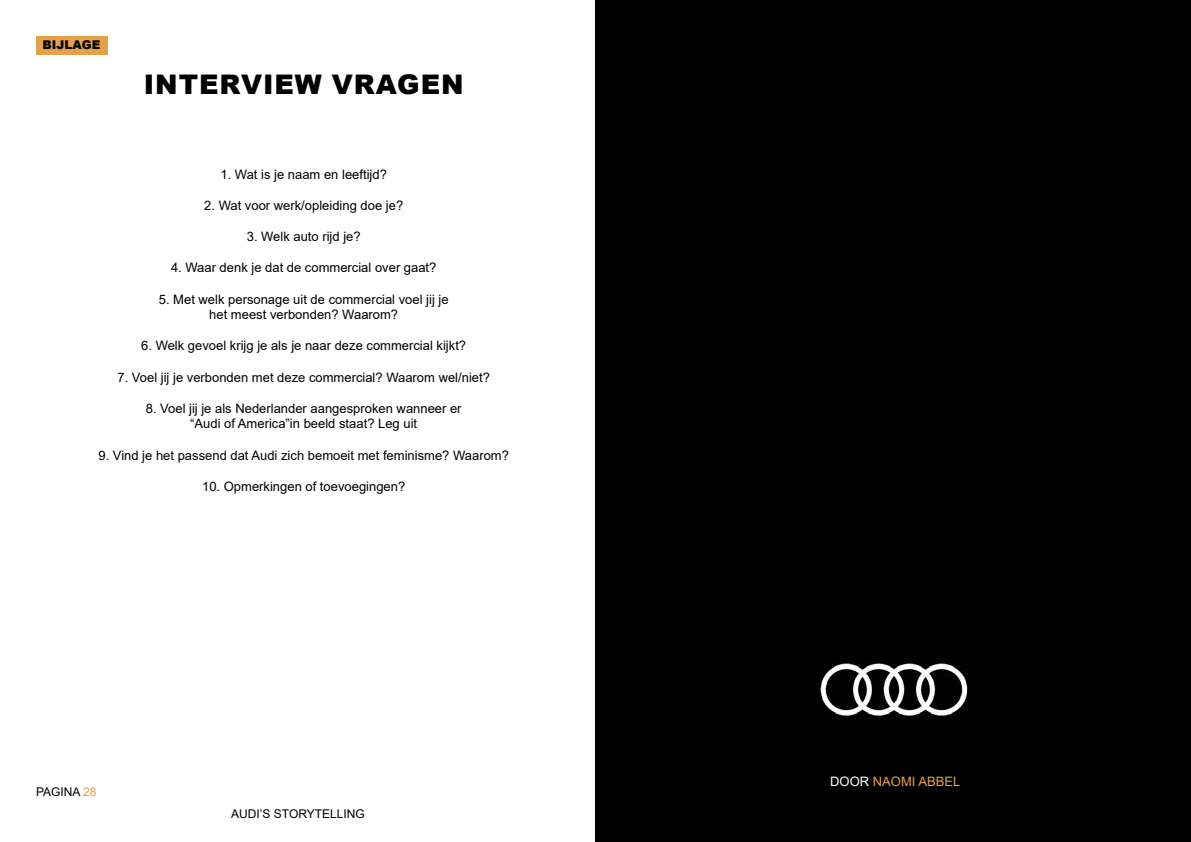
<style>
.page{position:relative;width:1191px;height:842px;background:#fff}
.page>*{position:absolute;margin:0;border:0;box-sizing:border-box;transform-origin:0 0}
.t1{font:900 27px "Arial";letter-spacing:.035em;color:#000}
.t2{font:13px/15.6px "Arial";color:#000;text-align:center}
.t3{font:13px "Arial";color:#e4a14a}
.t4{font:12px "Arial";color:#000}
.t5{font:900 12px "Arial";color:#000}
.s1{color:#e4a14a}
.s2{color:#fff}
</style>
<div class="page">
<div style="left:595px;top:0;width:596px;height:842px;background:#000"></div>
<img style="left:817px;top:661px;width:151px;height:56px">
<div style="left:36px;top:36px;width:72px;height:19px;background:#e4a14a"></div>
<p class="t5" style="left:43px;top:36px;width:59px">BIJLAGE</p>
<h1 class="t1" style="left:144px;top:65px;width:321px">INTERVIEW VRAGEN</h1>
<p class="t2" style="left:220px;top:166px;width:168px">1. Wat is je naam en leeftijd?</p>
<p class="t2" style="left:204px;top:197px;width:200px">2. Wat voor werk/opleiding doe je?</p>
<p class="t2" style="left:247px;top:229px;width:115px">3. Welk auto rijd je?</p>
<p class="t2" style="left:171px;top:260px;width:267px">4. Waar denk je dat de commercial over gaat?</p>
<p class="t2" style="left:159px;top:291px;width:291px">5. Met welk personage uit de commercial voel jij je het meest verbonden? Waarom?</p>
<p class="t2" style="left:141px;top:338px;width:326px">6. Welk gevoel krijg je als je naar deze commercial kijkt?</p>
<p class="t2" style="left:117px;top:369px;width:374px">7. Voel jij je verbonden met deze commercial? Waarom wel/niet?</p>
<p class="t2" style="left:146px;top:400px;width:317px">8. Voel jij je als Nederlander aangesproken wanneer er “Audi of America”in beeld staat? Leg uit</p>
<p class="t2" style="left:98px;top:447px;width:412px">9. Vind je het passend dat Audi zich bemoeit met feminisme? Waarom?</p>
<p class="t2" style="left:202px;top:478px;width:205px">10. Opmerkingen of toevoegingen?</p>
<p class="t4" style="left:36px;top:783px;width:62px">PAGINA <span class="s1">28</span></p>
<p class="t4" style="left:231px;top:805px;width:135px">AUDI’S STORYTELLING</p>
<p class="t3" style="left:830px;top:772px;width:132px"><span class="s2">DOOR</span> NAOMI ABBEL</p>
</div>
